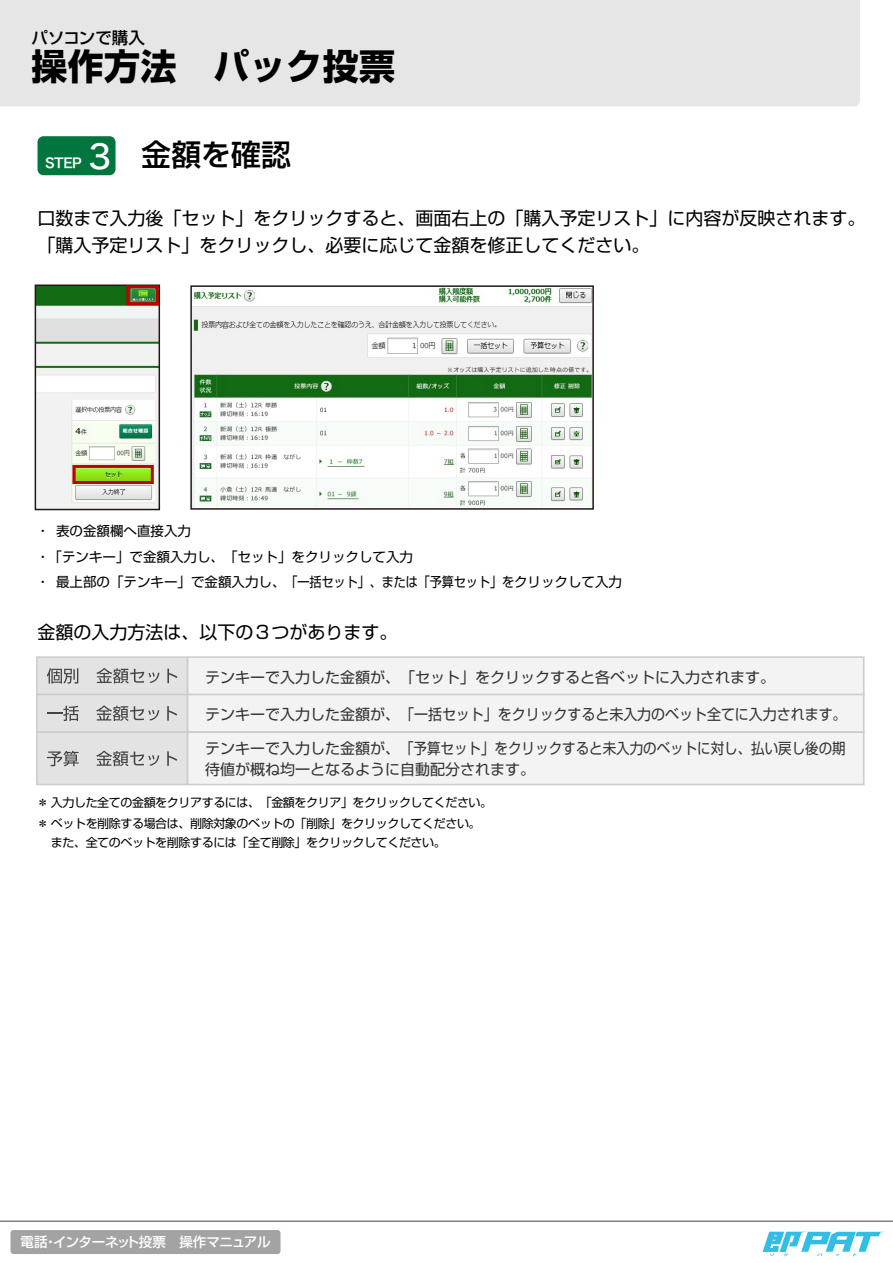
<style>
.page{position:relative;width:893px;height:1263px;background:#fff}
.page>*{position:absolute;margin:0;border:0;box-sizing:border-box;transform-origin:0 0}
.t1{font:700 36px "Shin Go Pro";letter-spacing:.01em;color:#000}
.t2{font:500 30px "Shin Go Pro";color:#000}
.t3{font:18px/27px "Shin Go Pro";color:#000}
.t4{font:500 16.5px "Shin Go Pro";letter-spacing:-.005em;color:#000}
.t5{font:15px/21px "Shin Go Pro";color:#333}
.t6{font:13.5px "Shin Go Pro";color:#000}
.t7{font:500 13.5px "Shin Go Pro";letter-spacing:-.025em;color:#fff}
.t8{font:13.5px "Hira Kaku Pro W6";color:#fff}
.t9{font:12px/19.5px "Shin Go Pro";letter-spacing:-.035em;color:#000}
.s1{font-family:"Hira Kaku Std W5";font-weight:400;font-size:33px;color:#fff}
</style>
<div class="page">
<div style="left:0;top:0;width:860px;height:106px;background:#e6e6e6"></div>
<hr style="left:0;top:1221px;width:893px;height:1px;background:#444">
<div style="left:11px;top:1230px;width:270px;height:24px;background:#a3a3a3;border-radius:3px"></div>
<svg style="left:763px;top:1232px;width:121px;height:24px"></svg>
<div style="left:38px;top:136px;width:78px;height:39px;background:#00753e;border-radius:6px"></div>
<div style="left:36px;top:656px;width:152px;height:39px;background:#e3e3e3;border:2px solid #ccc"></div>
<div style="left:36px;top:694px;width:152px;height:39px;background:#e3e3e3;border:2px solid #ccc"></div>
<div style="left:36px;top:731px;width:152px;height:54px;background:#e3e3e3;border:2px solid #ccc"></div>
<div style="left:188px;top:657px;width:676px;height:38px;background:#f3f3f3"></div>
<div style="left:187px;top:656px;width:677px;height:39px;border:2px solid #ccc"></div>
<div style="left:188px;top:694px;width:676px;height:38px;background:#f3f3f3"></div>
<div style="left:187px;top:694px;width:677px;height:39px;border:2px solid #ccc"></div>
<div style="left:188px;top:732px;width:676px;height:52px;background:#f3f3f3"></div>
<div style="left:187px;top:731px;width:677px;height:54px;border:2px solid #ccc"></div>
<svg style="left:47px;top:668px;width:31px;height:15px"></svg>
<svg style="left:96px;top:668px;width:63px;height:15px"></svg>
<svg style="left:167px;top:669px;width:10px;height:14px"></svg>
<svg style="left:47px;top:706px;width:32px;height:15px"></svg>
<svg style="left:96px;top:705px;width:63px;height:16px"></svg>
<svg style="left:167px;top:706px;width:10px;height:15px"></svg>
<svg style="left:47px;top:751px;width:32px;height:15px"></svg>
<svg style="left:96px;top:751px;width:63px;height:15px"></svg>
<svg style="left:167px;top:751px;width:10px;height:15px"></svg>
<img style="left:193px;top:288px;width:398px;height:219px">
<div style="left:190px;top:285px;width:404px;height:225px;border:2px solid #231815"></div>
<img style="left:38px;top:287px;width:119px;height:220px">
<div style="left:35px;top:284px;width:125px;height:226px;border:2px solid #231815"></div>
<div style="left:72px;top:465px;width:82px;height:19px;border:3px solid #c00000"></div>
<div style="left:126px;top:285px;width:33px;height:20px;border:3px solid #c00000"></div>
<p class="t4" style="left:32px;top:24px;width:115px">パソコンで購入</p>
<h1 class="t1" style="left:32px;top:37px;width:365px">操作方法　パック投票</h1>
<h2 class="t2" style="left:89px;top:130px;width:204px"><span class="s1">3</span> 金額を確認</h2>
<p class="t3" style="left:38px;top:202px;width:830px">口数まで入力後「セット」をクリックすると、画面右上の「購入予定リスト」に内容が反映されます。「購入予定リスト」をクリックし、必要に応じて金額を修正してください。</p>
<p class="t8" style="left:45px;top:150px;width:38px">STEP</p>
<p class="t6" style="left:36px;top:520px;width:156px">・表の金額欄へ直接入力</p>
<p class="t6" style="left:36px;top:545px;width:378px">・「テンキー」で金額入力し、「セット」をクリックして入力</p>
<p class="t6" style="left:36px;top:571px;width:587px">・最上部の「テンキー」で金額入力し、「一括セット」、または「予算セット」をクリックして入力</p>
<p class="t3" style="left:38px;top:616px;width:361px">金額の入力方法は、以下の３つがあります。</p>
<p class="t5" style="left:205px;top:664px;width:571px">テンキーで入力した金額が、「セット」をクリックすると各ベットに入力されます。</p>
<p class="t5" style="left:205px;top:702px;width:643px">テンキーで入力した金額が、「一括セット」をクリックすると未入力のベット全てに入力されます。</p>
<p class="t5" style="left:205px;top:736px;width:642px">テンキーで入力した金額が、「予算セット」をクリックすると未入力のベットに対し、払い戻し後の期待値が概ね均一となるように自動配分されます。</p>
<p class="t9" style="left:37px;top:791px;width:457px">＊入力した全ての金額をクリアするには、「金額をクリア」をクリックしてください。</p>
<p class="t9" style="left:51px;top:812px;width:431px;text-indent:-14px">＊ベットを削除する場合は、削除対象のベットの「削除」をクリックしてください。また、全てのベットを削除するには「全て削除」をクリックしてください。</p>
<p class="t7" style="left:21px;top:1230px;width:251px">電話・インターネット投票　操作マニュアル</p>
</div>
